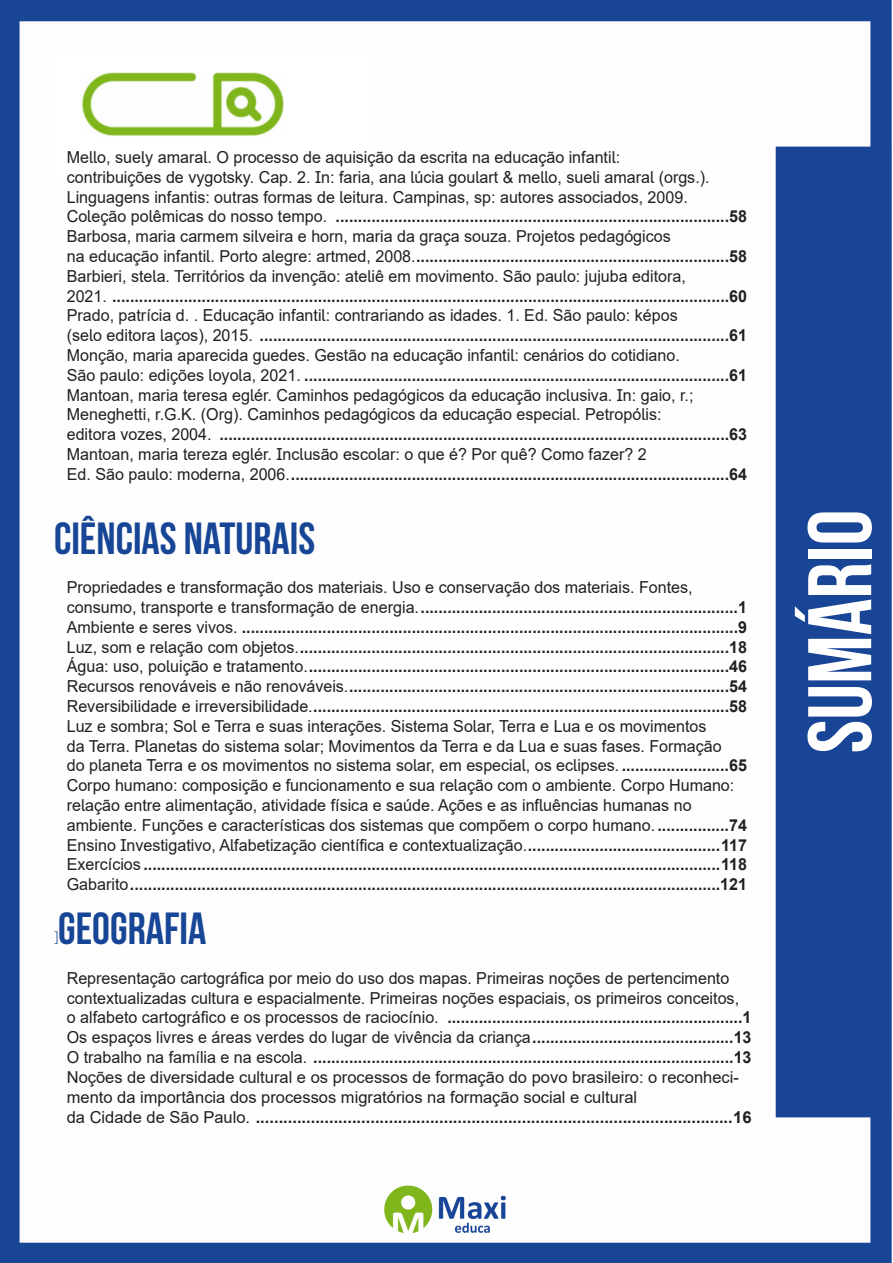
<style>
.page{position:relative;width:893px;height:1263px;background:#fff}
.page>*{position:absolute;margin:0;border:0;box-sizing:border-box;transform-origin:0 0}
.t1{font:700 90px "Bebas Neue";color:#fff}
.t2{font:700 45px "Bebas Neue";color:#184696}
.t3{font:18px "Bebas Neue";color:#184696}
.Titulo{font:700 16.5px "Arial";color:#231f20}
.Titulo-2{font:16.5px "Arial";color:#231f20}
.s1{font-weight:400}
.s2{font-weight:700}
</style>
<div class="page">
<img style="left:0;top:0;width:892px;height:1263px">
<div style="left:53px;top:55px;width:317px;height:121px;background:#fff"></div>
<img style="left:82px;top:72px;width:201px;height:64px">
<p class="Titulo-2" style="left:67px;top:146px;width:555px">Mello, suely amaral. O processo de aquisição da escrita na educação infantil:</p>
<p class="Titulo-2" style="left:67px;top:166px;width:644px">contribuições de vygotsky. Cap. 2. In: faria, ana lúcia goulart &amp; mello, sueli amaral (orgs.).</p>
<p class="Titulo-2" style="left:67px;top:185px;width:623px">Linguagens infantis: outras formas de leitura. Campinas, sp: autores associados, 2009.</p>
<p class="Titulo" style="left:67px;top:205px;width:682px"><span class="s1">Coleção polêmicas do nosso tempo.</span> ........................................................................................58</p>
<p class="Titulo-2" style="left:67px;top:225px;width:606px">Barbosa, maria carmem silveira e horn, maria da graça souza. Projetos pedagógicos</p>
<p class="Titulo" style="left:67px;top:245px;width:682px"><span class="s1">na educação infantil. Porto alegre: artmed, 2008.</span>......................................................................58</p>
<p class="Titulo-2" style="left:67px;top:265px;width:621px">Barbieri, stela. Territórios da invenção: ateliê em movimento. São paulo: jujuba editora,</p>
<p class="Titulo" style="left:67px;top:284px;width:682px"><span class="s1">2021.</span> ..........................................................................................................................................60</p>
<p class="Titulo-2" style="left:67px;top:304px;width:612px">Prado, patrícia d. . Educação infantil: contrariando as idades. 1. Ed. São paulo: képos</p>
<p class="Titulo" style="left:67px;top:324px;width:682px"><span class="s1">(selo editora laços), 2015.</span> .........................................................................................................61</p>
<p class="Titulo-2" style="left:67px;top:344px;width:615px">Monção, maria aparecida guedes. Gestão na educação infantil: cenários do cotidiano.</p>
<p class="Titulo" style="left:67px;top:363px;width:682px"><span class="s1">São paulo: edições loyola, 2021.</span> ...............................................................................................61</p>
<p class="Titulo-2" style="left:67px;top:383px;width:628px">Mantoan, maria teresa eglér. Caminhos pedagógicos da educação inclusiva. In: gaio, r.;</p>
<p class="Titulo-2" style="left:67px;top:403px;width:596px">Meneghetti, r.G.K. (Org). Caminhos pedagógicos da educação especial. Petropólis:</p>
<p class="Titulo" style="left:67px;top:423px;width:682px"><span class="s1">editora vozes, 2004.</span> ..................................................................................................................63</p>
<p class="Titulo-2" style="left:67px;top:443px;width:581px">Mantoan, maria tereza eglér. Inclusão escolar: o que é? Por quê? Como fazer? 2</p>
<p class="Titulo" style="left:67px;top:462px;width:682px"><span class="s1">Ed. São paulo: moderna, 2006.</span>..................................................................................................64</p>
<p class="t2" style="left:54px;top:513px;width:263px">CIÊNCIAS NATURAIS</p>
<p class="Titulo-2" style="left:67px;top:576px;width:627px">Propriedades e transformação dos materiais. Uso e conservação dos materiais. Fontes,</p>
<p class="Titulo" style="left:67px;top:596px;width:682px"><span class="s1">consumo, transporte e transformação de energia.</span>.......................................................................1</p>
<p class="Titulo" style="left:67px;top:615px;width:682px"><span class="s1">Ambiente e seres vivos.</span> ...............................................................................................................9</p>
<p class="Titulo" style="left:67px;top:635px;width:682px"><span class="s1">Luz, som e relação com objetos.</span>................................................................................................18</p>
<p class="Titulo" style="left:67px;top:655px;width:682px"><span class="s1">Água: uso, poluição e tratamento.</span>..............................................................................................46</p>
<p class="Titulo" style="left:67px;top:675px;width:682px"><span class="s1">Recursos renováveis e não renováveis.</span>.....................................................................................54</p>
<p class="Titulo" style="left:67px;top:695px;width:682px"><span class="s1">Reversibilidade e irreversibilidade.</span>.............................................................................................58</p>
<p class="Titulo-2" style="left:67px;top:715px;width:641px">Luz e sombra; Sol e Terra e suas interações. Sistema Solar, Terra e Lua e os movimentos</p>
<p class="Titulo-2" style="left:67px;top:734px;width:656px">da Terra. Planetas do sistema solar; Movimentos da Terra e da Lua e suas fases. Formação</p>
<p class="Titulo-2" style="left:67px;top:754px;width:682px">do planeta Terra e os movimentos no sistema solar, em especial, os eclipses. <span class="s2">........................65</span></p>
<p class="Titulo-2" style="left:67px;top:774px;width:669px">Corpo humano: composição e funcionamento e sua relação com o ambiente. Corpo Humano:</p>
<p class="Titulo-2" style="left:67px;top:794px;width:626px">relação entre alimentação, atividade física e saúde. Ações e as influências humanas no</p>
<p class="Titulo-2" style="left:67px;top:814px;width:682px">ambiente. Funções e características dos sistemas que compõem o corpo humano. <span class="s2">................74</span></p>
<p class="Titulo-2" style="left:67px;top:833px;width:682px">Ensino Investigativo, Alfabetização científica e contextualização.<span class="s2">...........................................117</span></p>
<p class="Titulo" style="left:67px;top:853px;width:682px"><span class="s1">Exercícios</span> .................................................................................................................................118</p>
<p class="Titulo" style="left:67px;top:873px;width:682px"><span class="s1">Gabarito</span>....................................................................................................................................121</p>
<p class="t2" style="left:58px;top:904px;width:150px">GEOGRAFIA</p>
<p class="Titulo-2" style="left:67px;top:967px;width:664px">Representação cartográfica por meio do uso dos mapas. Primeiras noções de pertencimento</p>
<p class="Titulo-2" style="left:67px;top:986px;width:674px">contextualizadas cultura e espacialmente. Primeiras noções espaciais, os primeiros conceitos,</p>
<p class="Titulo" style="left:67px;top:1006px;width:686px"><span class="s1">o alfabeto cartográfico e os processos de raciocínio.</span> ..................................................................1</p>
<p class="Titulo-2" style="left:67px;top:1026px;width:686px">Os espaços livres e áreas verdes do lugar de vivência da criança<span class="s2">.............................................13</span></p>
<p class="Titulo" style="left:67px;top:1046px;width:686px"><span class="s1">O trabalho na família e na escola.</span> ..............................................................................................13</p>
<p class="Titulo-2" style="left:67px;top:1066px;width:674px">Noções de diversidade cultural e os processos de formação do povo brasileiro: o reconheci-</p>
<p class="Titulo-2" style="left:67px;top:1085px;width:572px">mento da importância dos processos migratórios na formação social e cultural</p>
<p class="Titulo" style="left:67px;top:1105px;width:686px"><span class="s1">da Cidade de São Paulo.</span> ........................................................................................................16</p>
<p class="t3" style="left:54px;top:928px;width:6px">]</p>
<h1 class="t1" style="left:791px;top:753px;width:245px;rotate:-90deg">SUMÁRIO</h1>
</div>
